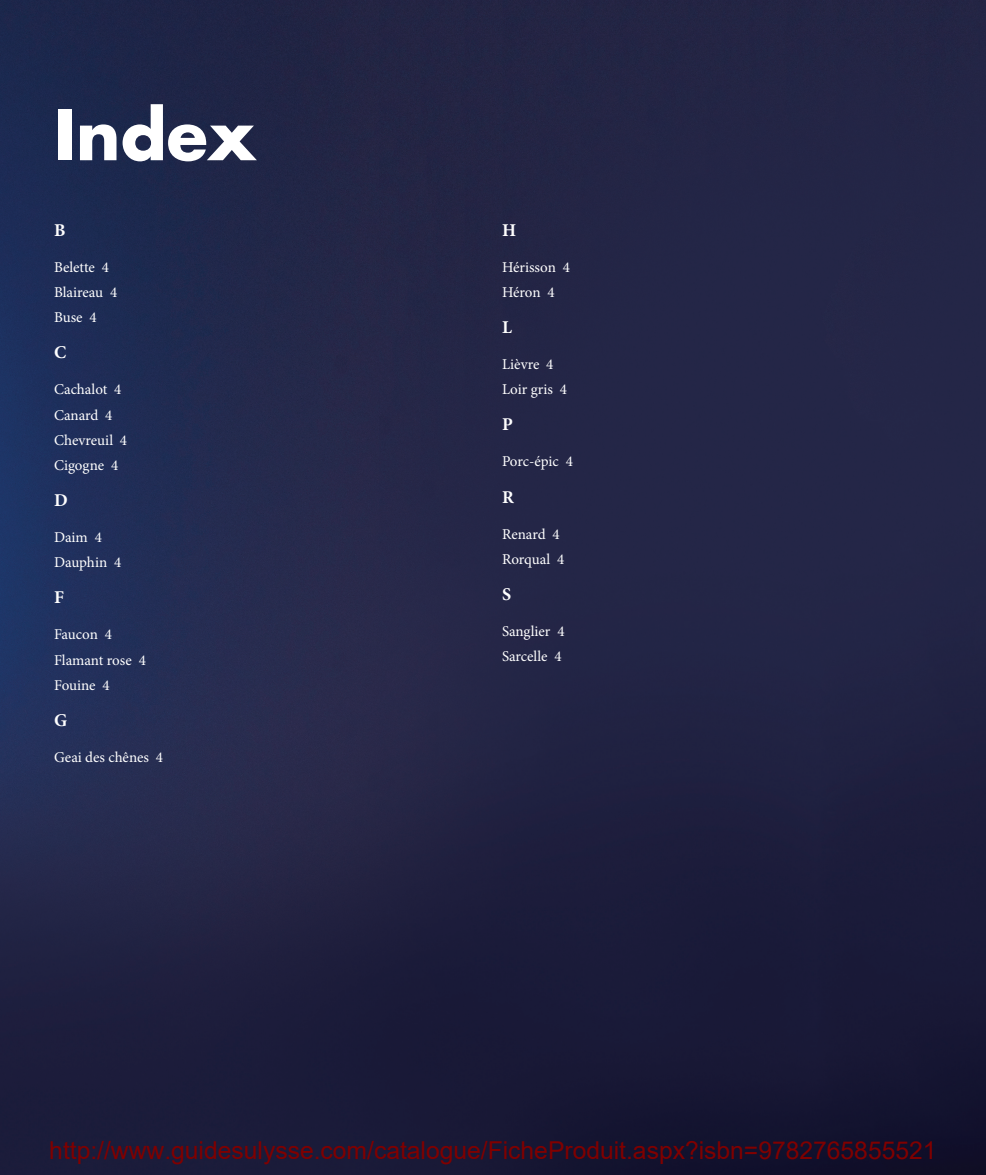
<style>
.page{position:relative;width:986px;height:1175px;background:#fff}
.page>*{position:absolute;margin:0;border:0;box-sizing:border-box;transform-origin:0 0}
.t1{font:700 67.5px "Futura Std";color:#fff}
.t2{font:24.6px "Arial";color:#800000}
.t3{font:700 18px "Minion Pro";color:#fff}
.t4{font:15px/25.2px "Minion Pro";color:#fff}
</style>
<div class="page">
<img style="left:0;top:0;width:986px;height:1174px">
<h1 class="t1" style="left:54px;top:90px;width:203px">Index</h1>
<p class="t3" style="left:54px;top:217px;width:13px">B</p>
<p class="t4" style="left:54px;top:255px;width:65px">Belette 4<br>Blaireau 4<br>Buse 4</p>
<p class="t3" style="left:54px;top:340px;width:14px">C</p>
<p class="t4" style="left:54px;top:377px;width:75px">Cachalot 4<br>Canard 4<br>Chevreuil 4<br>Cigogne 4</p>
<p class="t3" style="left:54px;top:487px;width:15px">D</p>
<p class="t4" style="left:54px;top:525px;width:69px">Daim 4<br>Dauphin 4</p>
<p class="t3" style="left:54px;top:585px;width:11px">F</p>
<p class="t4" style="left:54px;top:622px;width:93px">Faucon 4<br>Flamant rose 4<br>Fouine 4</p>
<p class="t3" style="left:54px;top:707px;width:15px">G</p>
<p class="t4" style="left:54px;top:744px;width:111px">Geai des chênes 4</p>
<p class="t3" style="left:502px;top:217px;width:16px">H</p>
<p class="t4" style="left:502px;top:255px;width:69px">Hérisson 4<br>Héron 4</p>
<p class="t3" style="left:502px;top:315px;width:11px">L</p>
<p class="t4" style="left:502px;top:352px;width:66px">Lièvre 4<br>Loir gris 4</p>
<p class="t3" style="left:502px;top:412px;width:12px">P</p>
<p class="t4" style="left:502px;top:449px;width:72px">Porc-épic 4</p>
<p class="t3" style="left:502px;top:484px;width:13px">R</p>
<p class="t4" style="left:502px;top:521px;width:64px">Renard 4<br>Rorqual 4</p>
<p class="t3" style="left:502px;top:581px;width:11px">S</p>
<p class="t4" style="left:502px;top:618px;width:64px">Sanglier 4<br>Sarcelle 4</p>
<h2 class="t2" style="left:49px;top:1133px;width:888px">http://www.guidesulysse.com/catalogue/FicheProduit.aspx?isbn=9782765855521</h2>
</div>
